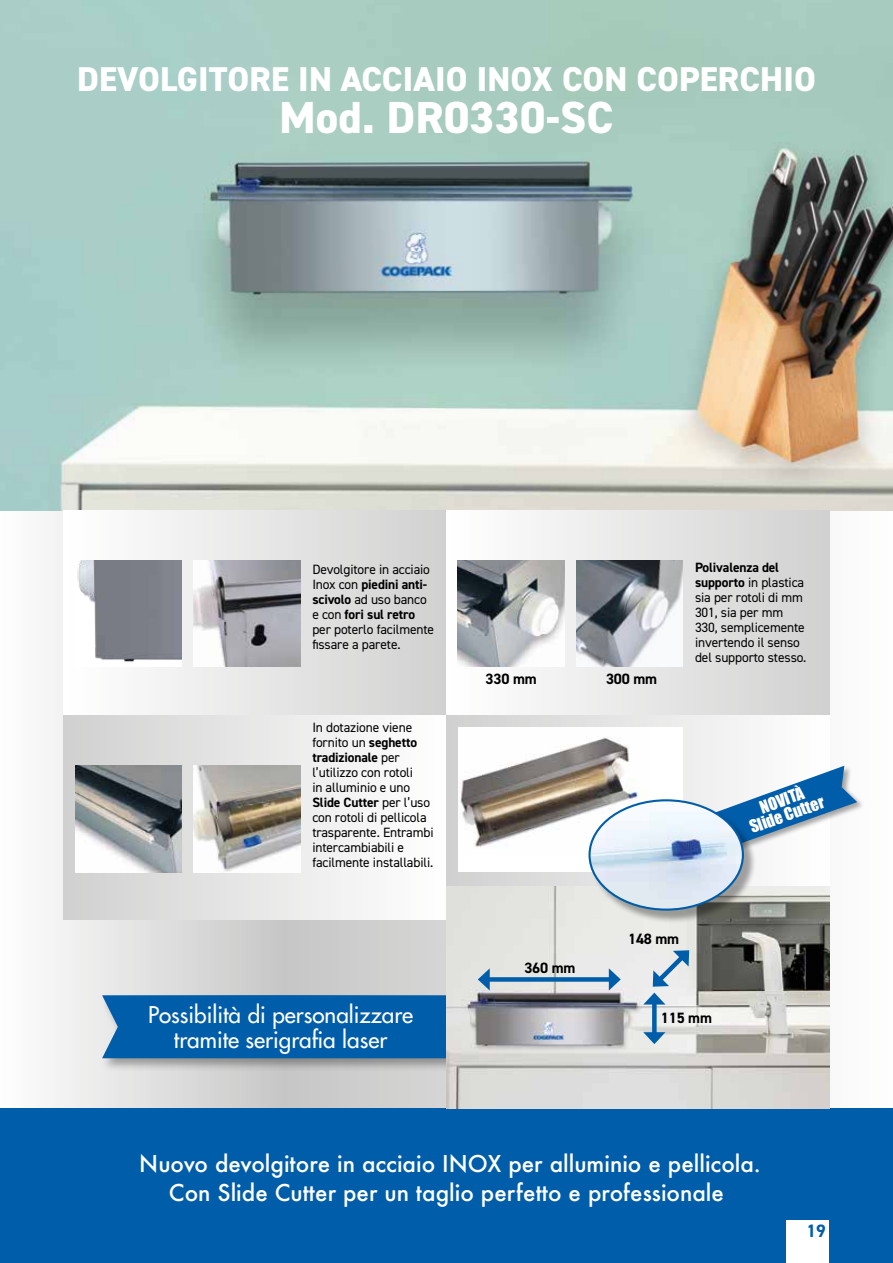
<style>
.page{position:relative;width:893px;height:1263px;background:#fff}
.page>*{position:absolute;margin:0;border:0;box-sizing:border-box;transform-origin:0 0}
.t1{font:800 45px "DIN2014";letter-spacing:.005em;color:#fff}
.t2{font:800 34.5px "DIN2014";letter-spacing:.005em;color:#fff}
.t3{font:500 22.5px/28.5px "Futura";color:#fff;text-align:center}
.t4{font:500 22.5px/25.5px "Futura Std";color:#fff;text-align:center}
.t5{font:700 18px "DIN2014";color:#005da9}
.t6{font:16.2px/15.3px "Impact";color:#fff;text-align:center}
.t7{font:700 15px "DIN2014";letter-spacing:-.01em;color:#000}
.t8{font:13.5px/15px "DIN2014";letter-spacing:-.01em;color:#000}
.s1{font-weight:700}
</style>
<div class="page">
<svg style="left:0;top:510px;width:893px;height:599px"></svg>
<img style="left:0;top:0;width:893px;height:510px">
<div style="left:64px;top:510px;width:383px;height:204px;background:linear-gradient(to right,#fff,#d0d0d0)"></div>
<div style="left:64px;top:715px;width:383px;height:204px;background:linear-gradient(to right,#cfcfce,#fff)"></div>
<div style="left:447px;top:715px;width:382px;height:204px;background:linear-gradient(to right,#d4d4d4,#fff)"></div>
<div style="left:447px;top:510px;width:382px;height:204px;background:linear-gradient(to right,#fefefe,#d2d2d2)"></div>
<img style="left:458px;top:560px;width:106px;height:106px">
<img style="left:576px;top:560px;width:107px;height:106px">
<img style="left:194px;top:560px;width:106px;height:106px">
<img style="left:75px;top:560px;width:106px;height:107px">
<img style="left:194px;top:766px;width:106px;height:106px">
<img style="left:75px;top:766px;width:106px;height:106px">
<div style="left:458px;top:728px;width:225px;height:144px;background:#fff"></div>
<img style="left:458px;top:737px;width:189px;height:111px">
<div style="left:0;top:1109px;width:893px;height:154px;background:#005da9"></div>
<div style="left:787px;top:1220px;width:42px;height:43px;background:#fff"></div>
<div style="left:101px;top:993px;width:397px;height:79px;background:#000;opacity:.34"></div>
<div style="left:677px;top:765px;width:188px;height:88px;background:#fbfbfb"></div>
<svg style="left:677px;top:766px;width:180px;height:79px"></svg>
<img style="left:447px;top:886px;width:382px;height:223px">
<div style="left:486px;top:977px;width:127px;height:5px;background:#005da9"></div>
<svg style="left:102px;top:968px;width:388px;height:90px;background:#538bb8"></svg>
<svg style="left:609px;top:968px;width:12px;height:22px"></svg>
<div style="left:652px;top:1000px;width:5px;height:36px;background:#005da9"></div>
<svg style="left:643px;top:1032px;width:22px;height:12px"></svg>
<svg style="left:643px;top:993px;width:22px;height:11px"></svg>
<svg style="left:652px;top:949px;width:38px;height:38px"></svg>
<div style="left:590px;top:801px;width:167px;height:122px;background:#000;opacity:.35"></div>
<img style="left:590px;top:800px;width:153px;height:109px">
<h2 class="t2" style="left:77px;top:56px;width:740px">DEVOLGITORE IN ACCIAIO INOX CON COPERCHIO</h2>
<h1 class="t1" style="left:279px;top:87px;width:336px">Mod. DR0330-SC</h1>
<p class="t8" style="left:312px;top:561px;width:123px">Devolgitore in acciaio<br>Inox con <span class="s1">piedini anti&shy;scivolo</span> ad uso banco e con <span class="s1">fori sul retro </span>per poterlo facilmente fissare a parete.</p>
<p class="t8" style="left:695px;top:560px;width:113px"><span class="s1">Polivalenza del supporto</span> in plastica sia per rotoli di mm<br>301, sia per mm<br>330, semplicemente invertendo il senso del supporto stesso.</p>
<p class="t7" style="left:486px;top:668px;width:53px">330 mm</p>
<p class="t7" style="left:606px;top:668px;width:53px">300 mm</p>
<p class="t8" style="left:312px;top:719px;width:123px">In dotazione viene fornito un <span class="s1">seghetto tradizionale</span> per l’utilizzo con rotoli<br>in alluminio e uno<br><span class="s1">Slide Cutter</span> per l’uso con rotoli di pellicola trasparente. Entrambi intercambiabili e facilmente installabili.</p>
<p class="t6" style="left:743px;top:805px;width:79px;rotate:-19deg">NOVITÀ<br>Slide Cutter</p>
<h3 class="t4" style="left:148px;top:1002px;width:267px">Possibilità di personalizzare tramite serigrafia laser</h3>
<p class="t7" style="left:524px;top:958px;width:53px">360 mm</p>
<p class="t7" style="left:628px;top:928px;width:53px">148 mm</p>
<p class="t7" style="left:661px;top:1008px;width:53px">115 mm</p>
<h3 class="t3" style="left:139px;top:1149px;width:623px">Nuovo devolgitore in acciaio INOX per alluminio e pellicola.<br>Con Slide Cutter per un taglio perfetto e professionale</h3>
<h3 class="t5" style="left:806px;top:1218px;width:21px">19</h3>
</div>
